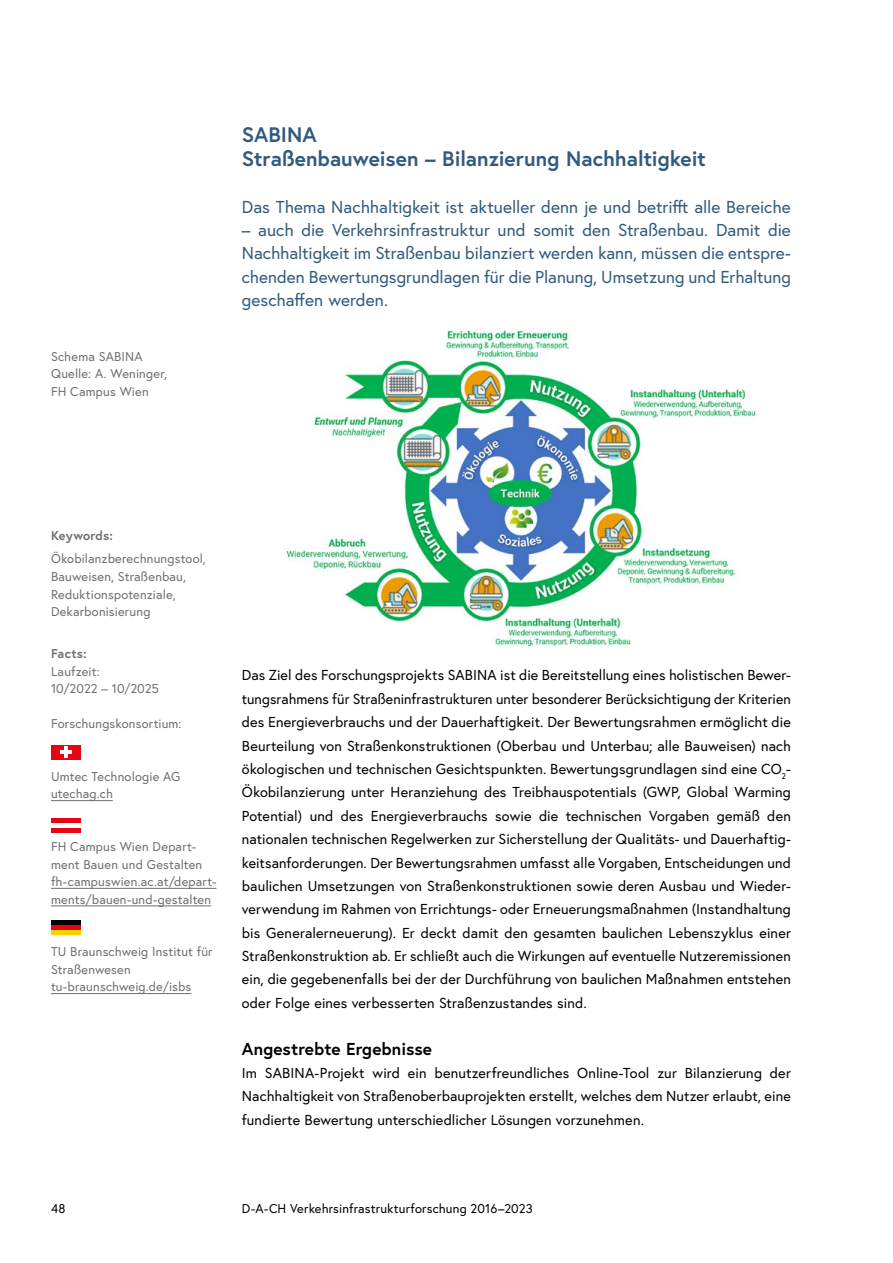
<style>
.page{position:relative;width:893px;height:1263px;background:#fff}
.page>*{position:absolute;margin:0;border:0;box-sizing:border-box;transform-origin:0 0}
.h2_ohne_Nummerierung{font:700 21px/23.4px "Europa Austria";color:#325a7e}
.p_Abstand_danach{font:17.25px/23.4px "Europa Austria";color:#325a7e;text-align:justify}
.h3_ohne_Nummerierung{font:700 17.25px "Europa Austria";letter-spacing:.005em;color:#000}
.p_Abstand_danach-2{font:14.4px/23.4px "Europa Austria";letter-spacing:.01em;color:#000;text-align:justify}
.p_Bildbeschriftung{font:12.75px/17.5px "Europa Austria";letter-spacing:.015em;color:#706f6f}
.t1{font:12.75px "Europa Austria";letter-spacing:.015em;color:#000}
.p_Bildbeschriftung-2{font:700 12.75px "Europa Austria";letter-spacing:.005em;color:#706f6f}
</style>
<div class="page">
<hr style="left:51px;top:800px;width:62px;height:1px;background:#706f6f">
<hr style="left:51px;top:888px;width:165px;height:1px;background:#706f6f">
<hr style="left:51px;top:906px;width:160px;height:1px;background:#706f6f">
<hr style="left:51px;top:993px;width:140px;height:1px;background:#706f6f">
<div style="left:51px;top:920px;width:30px;height:15px;background:#e30613"></div>
<div style="left:51px;top:920px;width:30px;height:5px;background:#000"></div>
<div style="left:51px;top:930px;width:30px;height:5px;background:#f8d200"></div>
<div style="left:51px;top:818px;width:30px;height:15px;background:#e30613"></div>
<div style="left:51px;top:823px;width:30px;height:5px;background:#fff"></div>
<img style="left:285px;top:328px;width:471px;height:319px">
<div style="left:51px;top:745px;width:30px;height:15px;background:#e30613"></div>
<svg style="left:60px;top:751px;width:12px;height:3px"></svg>
<hr style="left:64px;top:746px;width:4px;height:12px;background:#fff">
<p class="p_Bildbeschriftung" style="left:51px;top:347px;width:93px">Schema SABINA</p>
<p class="p_Bildbeschriftung" style="left:51px;top:365px;width:117px">Quelle: A. Weninger,<br>FH Campus Wien</p>
<h2 class="h2_ohne_Nummerierung" style="left:242px;top:123px;width:466px">SABINA<br>Straßenbauweisen – Bilanzierung Nachhaltigkeit</h2>
<p class="p_Abstand_danach" style="left:242px;top:195px;width:550px">Das Thema Nachhaltigkeit ist aktueller denn je und betrifft alle Bereiche</p>
<p class="p_Abstand_danach" style="left:242px;top:218px;width:551px">– auch die Verkehrsinfrastruktur und somit den Straßenbau. Damit die Nachhaltigkeit im Straßenbau bilanziert werden kann, müssen die entspre&shy;chenden Bewertungsgrundlagen für die Planung, Umsetzung und Erhaltung geschaffen werden.</p>
<p class="p_Bildbeschriftung-2" style="left:51px;top:527px;width:63px">Keywords:</p>
<p class="p_Bildbeschriftung" style="left:51px;top:550px;width:156px">Ökobilanzberechnungstool,<br>Bauweisen, Straßenbau,<br>Reduktionspotenziale,<br>Dekarbonisierung</p>
<p class="p_Bildbeschriftung-2" style="left:51px;top:645px;width:37px">Facts:</p>
<p class="p_Bildbeschriftung" style="left:51px;top:662px;width:109px">Laufzeit:<br>10/2022 – 10/2025</p>
<p class="p_Bildbeschriftung" style="left:51px;top:715px;width:132px">Forschungskonsortium:</p>
<p class="p_Bildbeschriftung" style="left:51px;top:767px;width:131px">Umtec Technologie AG</p>
<p class="p_Bildbeschriftung" style="left:51px;top:785px;width:63px">utechag.ch</p>
<p class="p_Bildbeschriftung" style="left:51px;top:837px;width:153px">FH Campus Wien Depart&shy;ment Bauen und Gestalten</p>
<p class="p_Bildbeschriftung" style="left:51px;top:872px;width:167px">fh-campuswien.ac.at/depart&shy;ments/bauen-und-gestalten</p>
<p class="p_Bildbeschriftung" style="left:51px;top:943px;width:163px">TU Braunschweig Institut für<br>Straßenwesen</p>
<p class="p_Bildbeschriftung" style="left:51px;top:978px;width:142px">tu-braunschweig.de/isbs</p>
<p class="p_Abstand_danach-2" style="left:242px;top:663px;width:551px">Das Ziel des Forschungsprojekts SABINA ist die Bereitstellung eines holistischen Bewer&shy;tungsrahmens für Straßeninfrastrukturen unter besonderer Berücksichtigung der Kriterien des Energieverbrauchs und der Dauerhaftigkeit. Der Bewertungsrahmen ermöglicht die Beurteilung von Straßenkonstruktionen (Oberbau und Unterbau; alle Bauweisen) nach ökologischen und technischen Gesichtspunkten. Bewertungsgrundlagen sind eine CO<sub>2</sub>- Ökobilanzierung unter Heranziehung des Treibhauspotentials (GWP, Global Warming Potential) und des Energieverbrauchs sowie die technischen Vorgaben gemäß den nationalen technischen Regelwerken zur Sicherstellung der Qualitäts- und Dauerhaftig&shy;keitsanforderungen. Der Bewertungsrahmen umfasst alle Vorgaben, Entscheidungen und baulichen Umsetzungen von Straßenkonstruktionen sowie deren Ausbau und Wieder&shy;verwendung im Rahmen von Errichtungs- oder Erneuerungsmaßnahmen (Instandhaltung bis Generalerneuerung). Er deckt damit den gesamten baulichen Lebenszyklus einer Straßenkonstruktion ab. Er schließt auch die Wirkungen auf eventuelle Nutzeremissionen ein, die gegebenenfalls bei der der Durchführung von baulichen Maßnahmen entstehen oder Folge eines verbesserten Straßenzustandes sind.</p>
<h3 class="h3_ohne_Nummerierung" style="left:242px;top:1037px;width:192px">Angestrebte Ergebnisse</h3>
<p class="p_Abstand_danach-2" style="left:242px;top:1061px;width:551px">Im SABINA-Projekt wird ein benutzerfreundliches Online-Tool zur Bilanzierung der Nachhaltigkeit von Straßenoberbauprojekten erstellt, welches dem Nutzer erlaubt, eine fundierte Bewertung unterschiedlicher Lösungen vorzunehmen.</p>
<p class="t1" style="left:51px;top:1200px;width:16px">48</p>
<p class="t1" style="left:242px;top:1200px;width:292px">D-A-CH Verkehrsinfrastrukturforschung 2016–2023</p>
</div>
